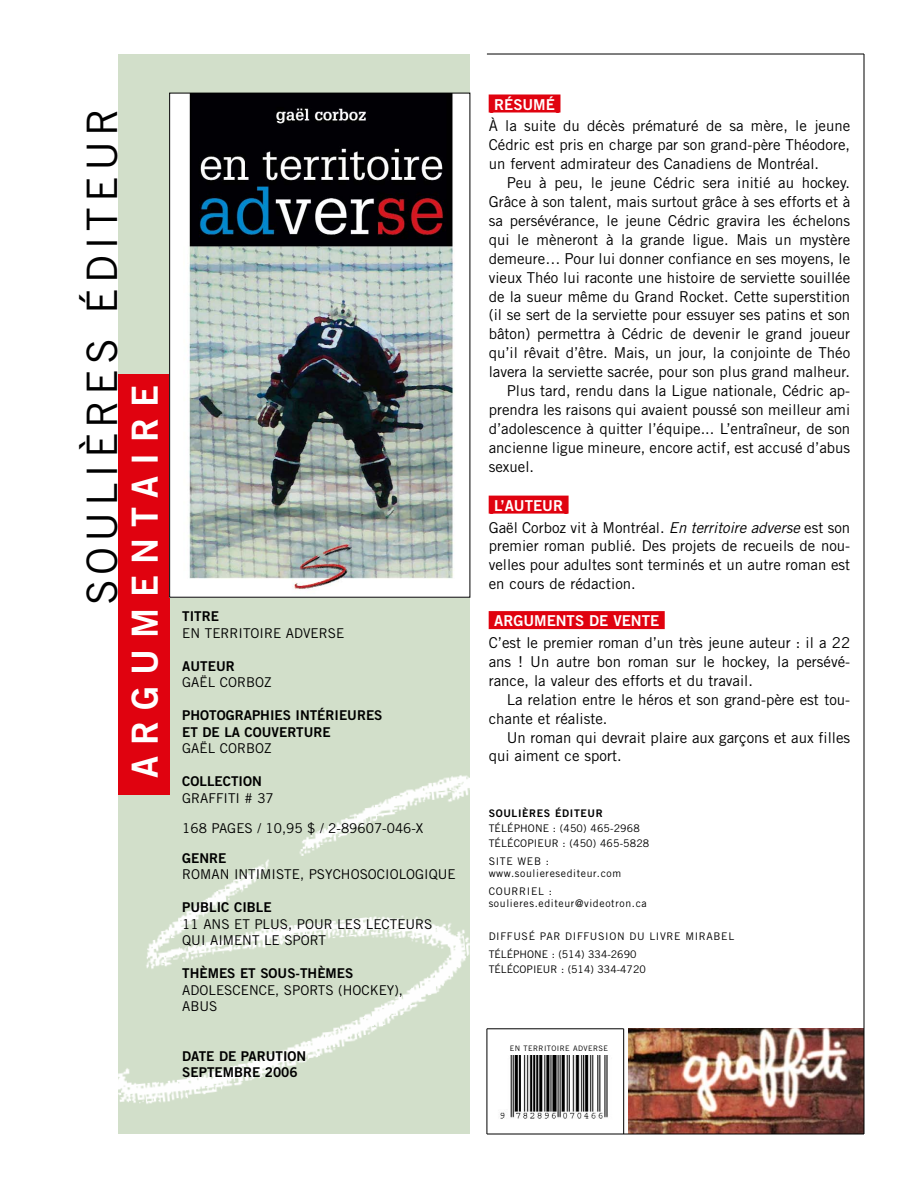
<style>
.page{position:relative;width:918px;height:1188px;background:#fff}
.page>*{position:absolute;margin:0;border:0;box-sizing:border-box;transform-origin:0 0}
.t1{font:42px "Trade Gothic";letter-spacing:.12em;color:#000}
.t2{font:36px "Trade Gothic Bold Two";letter-spacing:.305em;color:#fff}
.t3{font:15px/18.9px "Trade Gothic";color:#000;text-align:justify}
.t4{font:15px "Trade Gothic Bold Two";color:#fff}
.t5{font:13.5px/16.5px "Trade Gothic";color:#000}
.t6{font:13.5px/16.5px "Trade Gothic Bold Two";color:#000}
.t7{font:10.5px/12px "Trade Gothic";letter-spacing:.06em;color:#000}
.t8{font:10.5px/15px "Trade Gothic";letter-spacing:.01em;color:#000}
.t9{font:10.5px "Trade Gothic";color:#000}
.t10{font:10.5px "Trade Gothic Bold Two";letter-spacing:.06em;color:#000}
.t11{font:7.5px "Trade Gothic";letter-spacing:.055em;color:#000}
.s1{font-style:italic}
</style>
<div class="page">
<img style="left:628px;top:1029px;width:236px;height:105px">
<div style="left:118px;top:54px;width:352px;height:1080px;background:#d2dfca"></div>
<div style="left:118px;top:374px;width:52px;height:420px;background:#e0020f"></div>
<img style="left:171px;top:95px;width:297px;height:500px">
<div style="left:169px;top:93px;width:301px;height:504px;border:1px solid #000"></div>
<img style="left:118px;top:775px;width:352px;height:329px">
<hr style="left:864px;top:54px;width:1px;height:1080px;background:#000">
<hr style="left:487px;top:54px;width:377px;height:1px;background:#000">
<hr style="left:487px;top:1134px;width:377px;height:1px;background:#000">
<div style="left:489px;top:94px;width:71px;height:18px;background:#e0020f"></div>
<div style="left:489px;top:496px;width:80px;height:18px;background:#e0020f"></div>
<div style="left:489px;top:611px;width:176px;height:18px;background:#e0020f"></div>
<img style="left:500px;top:1056px;width:108px;height:63px">
<hr style="left:487px;top:1029px;width:1px;height:105px;background:#000">
<hr style="left:623px;top:1029px;width:1px;height:105px;background:#000">
<hr style="left:487px;top:1029px;width:137px;height:1px;background:#000">
<h1 class="t1" style="left:87px;top:605px;width:499px;rotate:-90deg">SOULIÈRES ÉDITEUR</h1>
<h2 class="t2" style="left:132px;top:778px;width:394px;rotate:-90deg">ARGUMENTAIRE</h2>
<p class="t6" style="left:182px;top:609px;width:38px">TITRE</p>
<p class="t5" style="left:182px;top:626px;width:164px">EN TERRITOIRE ADVERSE</p>
<p class="t6" style="left:182px;top:659px;width:54px">AUTEUR</p>
<p class="t5" style="left:182px;top:675px;width:91px">GAËL CORBOZ</p>
<p class="t6" style="left:182px;top:708px;width:202px">PHOTOGRAPHIES INTÉRIEURES<br>ET DE LA COUVERTURE</p>
<p class="t5" style="left:182px;top:741px;width:91px">GAËL CORBOZ</p>
<p class="t6" style="left:182px;top:774px;width:81px">COLLECTION</p>
<p class="t5" style="left:182px;top:791px;width:93px">GRAFFITI # 37</p>
<p class="t5" style="left:182px;top:821px;width:243px">168 PAGES / 10,95 $ / 2-89607-046-X</p>
<p class="t6" style="left:182px;top:851px;width:46px">GENRE</p>
<p class="t5" style="left:182px;top:867px;width:275px">ROMAN INTIMISTE, PSYCHOSOCIOLOGIQUE</p>
<p class="t6" style="left:182px;top:900px;width:91px">PUBLIC CIBLE</p>
<p class="t5" style="left:182px;top:917px;width:252px">11 ANS ET PLUS, POUR LES LECTEURS<br>QUI AIMENT LE SPORT</p>
<p class="t6" style="left:182px;top:966px;width:173px">THÈMES ET SOUS-THÈMES</p>
<p class="t5" style="left:182px;top:983px;width:222px">ADOLESCENCE, SPORTS (HOCKEY),<br>ABUS</p>
<p class="t6" style="left:182px;top:1049px;width:126px">DATE DE PARUTION<br>SEPTEMBRE 2006</p>
<p class="t4" style="left:489px;top:99px;width:73px"><sub>1</sub>RÉSUMÉ<sub>1</sub></p>
<p class="t3" style="left:489px;top:118px;width:363px">À la suite du décès prématuré de sa mère, le jeune Cédric est pris en charge par son grand-père Théodore, un fervent admirateur des Canadiens de Montréal.</p>
<p class="t3" style="left:507px;top:175px;width:345px">Peu à peu, le jeune Cédric sera initié au hockey.</p>
<p class="t3" style="left:489px;top:194px;width:363px">Grâce à son talent, mais surtout grâce à ses efforts et à</p>
<p class="t3" style="left:489px;top:212px;width:363px">sa persévérance, le jeune Cédric gravira les échelons</p>
<p class="t3" style="left:489px;top:231px;width:363px">qui le mèneront à la grande ligue. Mais un mystère</p>
<p class="t3" style="left:489px;top:250px;width:363px">demeure… Pour lui donner confiance en ses moyens, le</p>
<p class="t3" style="left:489px;top:269px;width:363px">vieux Théo lui raconte une histoire de serviette souillée</p>
<p class="t3" style="left:489px;top:288px;width:363px">de la sueur même du Grand Rocket. Cette superstition</p>
<p class="t3" style="left:489px;top:307px;width:363px">(il se sert de la serviette pour essuyer ses patins et son</p>
<p class="t3" style="left:489px;top:326px;width:363px">bâton) permettra à Cédric de devenir le grand joueur</p>
<p class="t3" style="left:489px;top:345px;width:363px">qu’il rêvait d’être. Mais, un jour, la conjointe de Théo</p>
<p class="t3" style="left:489px;top:364px;width:363px">lavera la serviette sacrée, pour son plus grand malheur.</p>
<p class="t3" style="left:507px;top:383px;width:345px">Plus tard, rendu dans la Ligue nationale, Cédric ap-</p>
<p class="t3" style="left:489px;top:401px;width:363px">prendra les raisons qui avaient poussé son meilleur ami</p>
<p class="t3" style="left:489px;top:420px;width:363px">d’adolescence à quitter l’équipe... L’entraîneur, de son</p>
<p class="t3" style="left:489px;top:439px;width:363px">ancienne ligue mineure, encore actif, est accusé d’abus</p>
<p class="t3" style="left:489px;top:458px;width:47px">sexuel.</p>
<p class="t4" style="left:489px;top:500px;width:81px"><sub>1</sub>L’AUTEUR<sub>1</sub></p>
<p class="t3" style="left:489px;top:519px;width:363px">Gaël Corboz vit à Montréal. <span class="s1">En territoire adverse</span>est son premier roman publié. Des projets de recueils de nou&shy;velles pour adultes sont terminés et un autre roman est en cours de rédaction.</p>
<p class="t4" style="left:489px;top:615px;width:178px"><sub>1</sub>ARGUMENTS DE VENTE<sub>1</sub></p>
<p class="t3" style="left:489px;top:635px;width:363px">C’est le premier roman d’un très jeune auteur : il a 22 ans ! Un autre bon roman sur le hockey, la persévé&shy;rance, la valeur des efforts et du travail.</p>
<p class="t3" style="left:489px;top:691px;width:363px;text-indent:18px">La relation entre le héros et son grand-père est tou&shy;chante et réaliste.</p>
<p class="t3" style="left:489px;top:729px;width:363px;text-indent:18px">Un roman qui devrait plaire aux garçons et aux filles qui aiment ce sport.</p>
<p class="t10" style="left:489px;top:810px;width:116px">SOULIÈRES ÉDITEUR</p>
<p class="t8" style="left:489px;top:822px;width:162px">TÉLÉPHONE : (450) 465-2968<br>TÉLÉCOPIEUR : (450) 465-5828</p>
<p class="t7" style="left:489px;top:856px;width:134px">SITE WEB : www.soulieresediteur.com</p>
<p class="t7" style="left:489px;top:886px;width:160px">COURRIEL : soulieres.editeur@videotron.ca</p>
<p class="t7" style="left:489px;top:928px;width:247px;line-height:18px">DIFFUSÉ PAR DIFFUSION DU LIVRE MIRABEL<br>TÉLÉPHONE : (514) 334-2690</p>
<p class="t9" style="left:489px;top:966px;width:159px">TÉLÉCOPIEUR : (514) 334-4720</p>
<p class="t11" style="left:510px;top:1045px;width:100px">EN TERRITOIRE ADVERSE</p>
</div>
